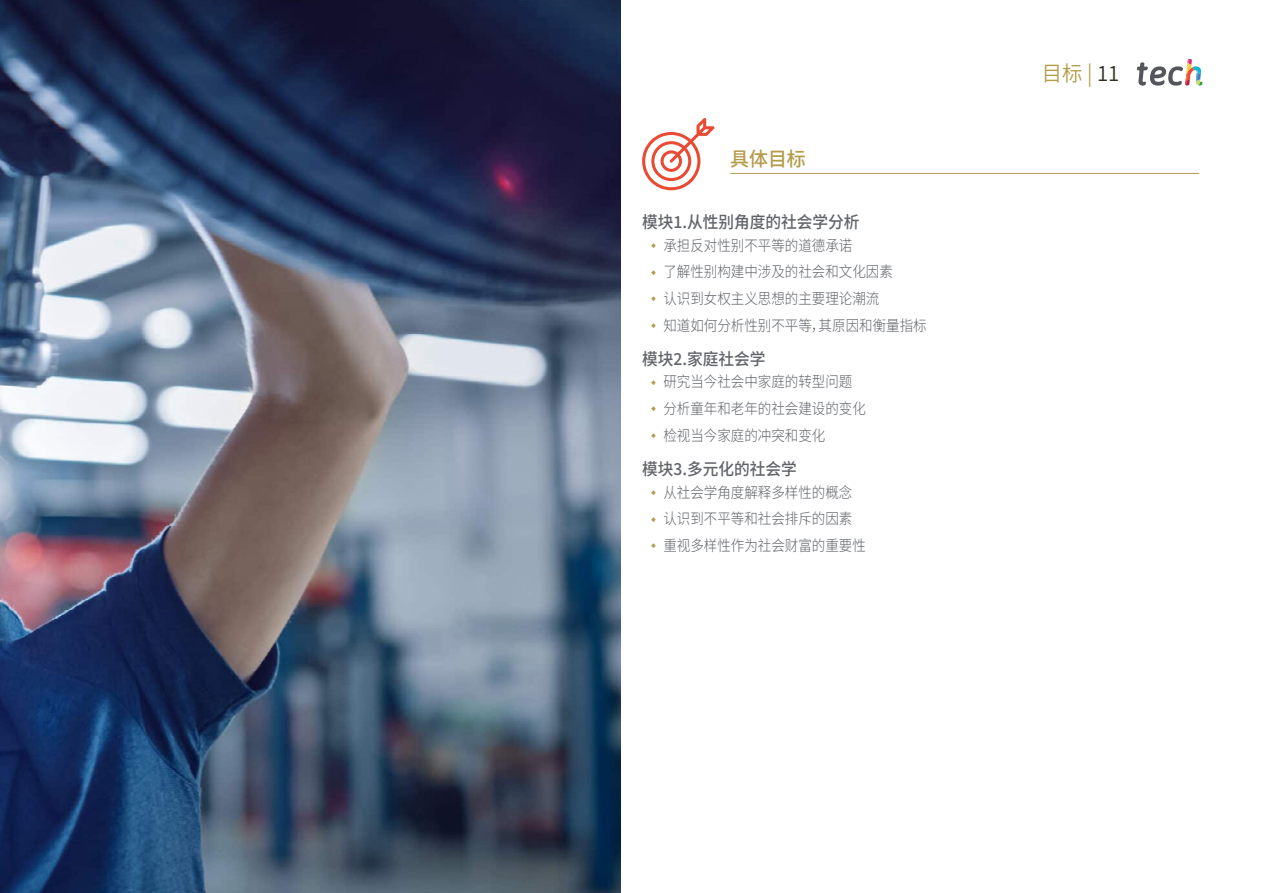
<style>
.page{position:relative;width:1263px;height:893px;background:#fff}
.page>*{position:absolute;margin:0;border:0;box-sizing:border-box;transform-origin:0 0}
.t1{font:21px "Source Han Sans CN";color:#b49c4b}
.t2{font:500 19.5px "Source Han Sans CN";color:#b49c4b}
.t3{font:500 16.5px "Source Han Sans CN";color:#61646a;scale:.95 1}
.t4{font:300 15px/26.7px "Source Han Sans CN";color:#61646a;scale:.9 1}
.s1{color:#312e20}
</style>
<div class="page">
<hr style="left:730px;top:173px;width:469px;height:1px;background:#b49c4b">
<svg style="left:642px;top:118px;width:72px;height:72px"></svg>
<img style="left:0;top:0;width:621px;height:893px">
<svg style="left:1137px;top:59px;width:65px;height:27px"></svg>
<h2 class="t2" style="left:730px;top:148px;width:77px">具体目标</h2>
<p class="t3" style="left:642px;top:213px;width:230px">模块1.从性别角度的社会学分析</p>
<p class="t4" style="left:663px;top:232px;width:294px">承担反对性别不平等的道德承诺<br>了解性别构建中涉及的社会和文化因素<br>认识到女权主义思想的主要理论潮流<br>知道如何分析性别不平等，其原因和衡量指标</p>
<p class="t3" style="left:642px;top:350px;width:131px">模块2.家庭社会学</p>
<p class="t4" style="left:663px;top:369px;width:226px">研究当今社会中家庭的转型问题分析童年和老年的社会建设的变化检视当今家庭的冲突和变化</p>
<p class="t3" style="left:642px;top:460px;width:164px">模块3.多元化的社会学</p>
<p class="t4" style="left:663px;top:479px;width:226px">从社会学角度解释多样性的概念认识到不平等和社会排斥的因素重视多样性作为社会财富的重要性</p>
<h1 class="t1" style="left:1042px;top:61px;width:79px">目标 | <span class="s1">11</span></h1>
</div>
